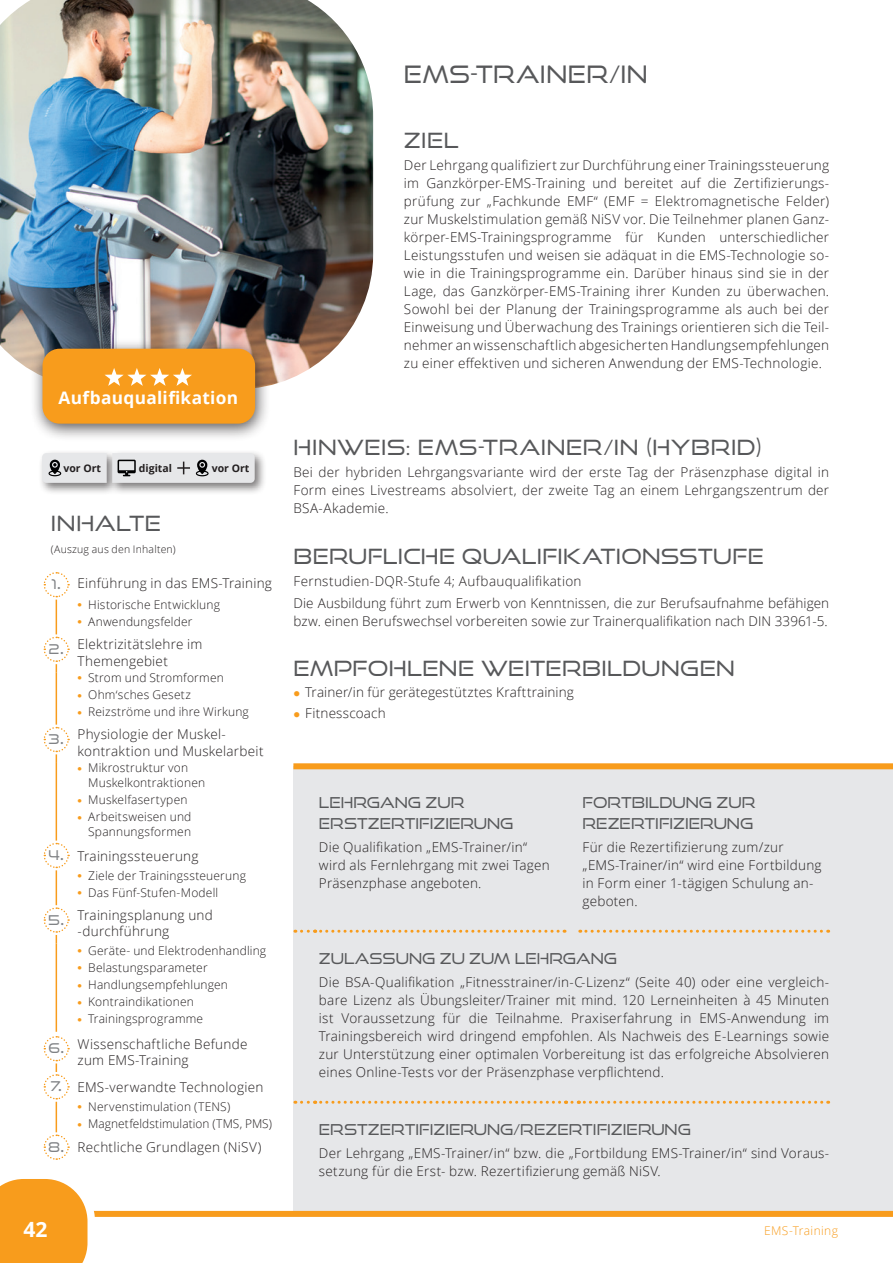
<style>
.page{position:relative;width:893px;height:1263px;background:#fff}
.page>*{position:absolute;margin:0;border:0;box-sizing:border-box;transform-origin:0 0}
.t1{font:24px "Good Times Bk";letter-spacing:.015em;color:#57585a}
.t2{font:21px "Good Times Bk";letter-spacing:.02em;color:#57585a}
.t3{font:700 21px "Open Sans";color:#fff}
.t4{font:700 17.25px "Open Sans";letter-spacing:.015em;color:#fff}
.t5{font:15px/21px "Good Times Bk";color:#57585a}
.t6{font:300 13.5px/18px "Open Sans";letter-spacing:.02em;color:#231f20}
.t7{font:300 12px/17.1px "Open Sans";letter-spacing:.015em;color:#231f20}
.t8{font:300 12px "Open Sans";letter-spacing:.03em;color:#f89c1c}
.t9{font:300 10.5px "Open Sans";letter-spacing:.02em;color:#231f20}
.t10{font:700 10.5px "Open Sans";color:#231f20}
.s1{font-family:"Good Times Bk";font-weight:400;color:#808285}
.s2{font-family:"Good Times Rg";font-weight:700;color:#808285}
</style>
<div class="page">
<img style="left:0;top:0;width:373px;height:385px">
<hr style="left:56px;top:600px;width:1px;height:34px;background:#f89c1c">
<hr style="left:56px;top:673px;width:1px;height:52px;background:#f89c1c">
<hr style="left:56px;top:763px;width:1px;height:77px;background:#f89c1c">
<hr style="left:56px;top:870px;width:1px;height:35px;background:#f89c1c">
<hr style="left:56px;top:943px;width:1px;height:89px;background:#f89c1c">
<hr style="left:56px;top:1102px;width:1px;height:30px;background:#f89c1c">
<svg style="left:43px;top:572px;width:27px;height:26px"></svg>
<svg style="left:43px;top:636px;width:27px;height:37px"></svg>
<svg style="left:43px;top:726px;width:27px;height:37px"></svg>
<svg style="left:43px;top:842px;width:27px;height:27px"></svg>
<svg style="left:43px;top:907px;width:27px;height:36px"></svg>
<svg style="left:43px;top:1036px;width:27px;height:64px"></svg>
<svg style="left:43px;top:1134px;width:27px;height:26px"></svg>
<div style="left:293px;top:766px;width:600px;height:448px;background:#e6e7e9"></div>
<div style="left:293px;top:763px;width:600px;height:6px;background:#f89c1c"></div>
<svg style="left:295px;top:930px;width:270px;height:3px"></svg>
<svg style="left:580px;top:930px;width:249px;height:3px"></svg>
<svg style="left:295px;top:1101px;width:534px;height:3px"></svg>
<div style="left:30px;top:338px;width:241px;height:104px;background:#231f20;opacity:.75"></div>
<div style="left:43px;top:349px;width:212px;height:75px;background:#f89c1c;border-radius:17px"></div>
<svg style="left:105px;top:368px;width:87px;height:18px"></svg>
<div style="left:38px;top:449px;width:229px;height:46px;background:#231f20;opacity:.6"></div>
<svg style="left:42px;top:453px;width:213px;height:30px;background:#d6d7d9"></svg>
<div style="left:0;top:1211px;width:893px;height:6px;background:#f89c1c"></div>
<svg style="left:0;top:1179px;width:95px;height:84px"></svg>
<h1 class="t1" style="left:404px;top:60px;width:245px">EMS-TRAINER/IN</h1>
<p class="t4" style="left:59px;top:386px;width:181px">Aufbauqualifikation</p>
<p class="t10" style="left:63px;top:460px;width:39px">vor Ort</p>
<p class="t10" style="left:139px;top:460px;width:35px">digital</p>
<p class="t10" style="left:212px;top:460px;width:39px">vor Ort</p>
<h2 class="t2" style="left:51px;top:511px;width:112px">INHALTE</h2>
<p class="t9" style="left:51px;top:542px;width:126px">(Auszug aus den Inhalten)</p>
<p class="t6" style="left:52px;top:573px;width:222px"><span class="s1">1</span><span class="s2">.</span> Einführung in das EMS-Training</p>
<p class="t7" style="left:88px;top:595px;width:133px">Historische Entwicklung<br>Anwendungsfelder</p>
<p class="t6" style="left:49px;top:635px;width:155px;line-height:16.5px;text-align:center"><span class="s1">2</span><span class="s2">.</span> Elektrizitätslehre im<br>Themengebiet</p>
<p class="t7" style="left:88px;top:669px;width:162px">Strom und Stromformen<br>Ohm‘sches Gesetz<br>Reizströme und ihre Wirkung</p>
<p class="t6" style="left:78px;top:726px;width:187px;line-height:16.5px;text-indent:-29px"><span class="s1">3</span><span class="s2">.</span> Physiologie der Muskel&shy;kontraktion und Muskelarbeit</p>
<p class="t7" style="left:88px;top:760px;width:118px;line-height:15px">Mikrostruktur von<br>Muskelkontraktionen</p>
<p class="t7" style="left:88px;top:791px;width:105px">Muskelfasertypen<br>Arbeitsweisen und</p>
<p class="t7" style="left:88px;top:823px;width:104px">Spannungsformen</p>
<p class="t6" style="left:49px;top:846px;width:151px"><span class="s1">4</span><span class="s2">.</span> Trainingssteuerung</p>
<p class="t7" style="left:88px;top:866px;width:159px">Ziele der Trainingssteuerung<br>Das Fünf-Stufen-Modell</p>
<p class="t6" style="left:78px;top:906px;width:137px;line-height:16.5px;text-indent:-29px"><span class="s1">5</span><span class="s2">.</span> Trainingsplanung und -durchführung</p>
<p class="t7" style="left:88px;top:941px;width:179px">Geräte- und Elektrodenhandling<br>Belastungsparameter<br>Handlungsempfehlungen<br>Kontraindikationen<br>Trainingsprogramme</p>
<p class="t6" style="left:78px;top:1035px;width:171px;line-height:16.5px;text-indent:-29px"><span class="s1">6</span><span class="s2">.</span> Wissenschaftliche Befunde zum EMS-Training</p>
<p class="t6" style="left:50px;top:1078px;width:214px"><span class="s1">7</span><span class="s2">.</span> EMS-verwandte Technologien</p>
<p class="t7" style="left:88px;top:1098px;width:185px">Nervenstimulation (TENS)<br>Magnetfeldstimulation (TMS, PMS)</p>
<p class="t6" style="left:48px;top:1138px;width:215px"><span class="s1">8</span><span class="s2">.</span> Rechtliche Grundlagen (NiSV)</p>
<h2 class="t2" style="left:404px;top:127px;width:56px">ZIEL</h2>
<p class="t6" style="left:404px;top:156px;width:427px;text-align:justify">Der Lehrgang qualifiziert zur Durchführung einer Trainingssteuerung im Ganzkörper-EMS-Training und bereitet auf die Zertifizierungs&shy;prüfung zur „Fachkunde EMF“ (EMF = Elektromagnetische Felder) zur Muskelstimulation gemäß NiSV vor. Die Teilnehmer planen Ganz&shy;körper-EMS-Trainingsprogramme für Kunden unterschiedlicher Leistungsstufen und weisen sie adäquat in die EMS-Technologie so&shy;wie in die Trainingsprogramme ein. Darüber hinaus sind sie in der Lage, das Ganzkörper-EMS-Training ihrer Kunden zu überwachen.<br>Sowohl bei der Planung der Trainingsprogramme als auch bei der Einweisung und Überwachung des Trainings orientieren sich die Teil&shy;nehmer an wissenschaftlich abgesicherten Handlungsempfehlungen zu einer effektiven und sicheren Anwendung der EMS-Technologie.</p>
<h2 class="t2" style="left:293px;top:434px;width:471px">HINWEIS: EMS-TRAINER/IN (HYBRID)</h2>
<p class="t6" style="left:293px;top:463px;width:537px;text-align:justify">Bei der hybriden Lehrgangsvariante wird der erste Tag der Präsenzphase digital in Form eines Livestreams absolviert, der zweite Tag an einem Lehrgangszentrum der BSA-Akademie.</p>
<h2 class="t2" style="left:293px;top:543px;width:472px">BERUFLICHE QUALIFIKATIONSSTUFE</h2>
<p class="t6" style="left:293px;top:569px;width:537px;line-height:22.2px">Fernstudien-DQR-Stufe 4; Aufbauqualifikation<br>Die Ausbildung führt zum Erwerb von Kenntnissen, die zur Berufsaufnahme befähigen</p>
<p class="t6" style="left:293px;top:612px;width:536px">bzw. einen Berufswechsel vorbereiten sowie zur Trainerqualifikation nach DIN 33961-5.</p>
<h2 class="t2" style="left:293px;top:656px;width:443px">EMPFOHLENE WEITERBILDUNGEN</h2>
<p class="t6" style="left:305px;top:681px;width:270px;line-height:21.1px">Trainer/in für gerätegestütztes Krafttraining<br>Fitnesscoach</p>
<p class="t5" style="left:319px;top:792px;width:196px">LEHRGANG ZUR<br>ERSTZERTIFIZIERUNG</p>
<p class="t6" style="left:319px;top:837px;width:232px">Die Qualifikation „EMS-Trainer/in“ wird als Fernlehrgang mit zwei Tagen<br>Präsenzphase angeboten.</p>
<p class="t5" style="left:583px;top:792px;width:174px">FORTBILDUNG ZUR<br>REZERTIFIZIERUNG</p>
<p class="t6" style="left:583px;top:837px;width:241px">Für die Rezertifizierung zum/zur „EMS-Trainer/in“ wird eine Fortbildung in Form einer 1-tägigen Schulung an&shy;geboten.</p>
<p class="t5" style="left:319px;top:948px;width:300px">ZULASSUNG ZU ZUM LEHRGANG</p>
<p class="t6" style="left:319px;top:972px;width:512px;text-align:justify">Die BSA-Qualifikation „Fitnesstrainer/in-C-Lizenz“ (Seite 40) oder eine vergleich&shy;bare Lizenz als Übungsleiter/Trainer mit mind. 120 Lerneinheiten à 45 Minuten ist Voraussetzung für die Teilnahme. Praxiserfahrung in EMS-Anwendung im Trainingsbereich wird dringend empfohlen. Als Nachweis des E-Learnings sowie zur Unterstützung einer optimalen Vorbereitung ist das erfolgreiche Absolvieren eines Online-Tests vor der Präsenzphase verpflichtend.</p>
<p class="t5" style="left:319px;top:1119px;width:374px">ERSTZERTIFIZIERUNG/REZERTIFIZIERUNG</p>
<p class="t6" style="left:319px;top:1143px;width:512px">Der Lehrgang „EMS-Trainer/in“ bzw. die „Fortbildung EMS-Trainer/in“ sind Voraus&shy;setzung für die Erst- bzw. Rezertifizierung gemäß NiSV.</p>
<h2 class="t3" style="left:24px;top:1214px;width:25px">42</h2>
<p class="t8" style="left:764px;top:1222px;width:75px">EMS-Training</p>
</div>
